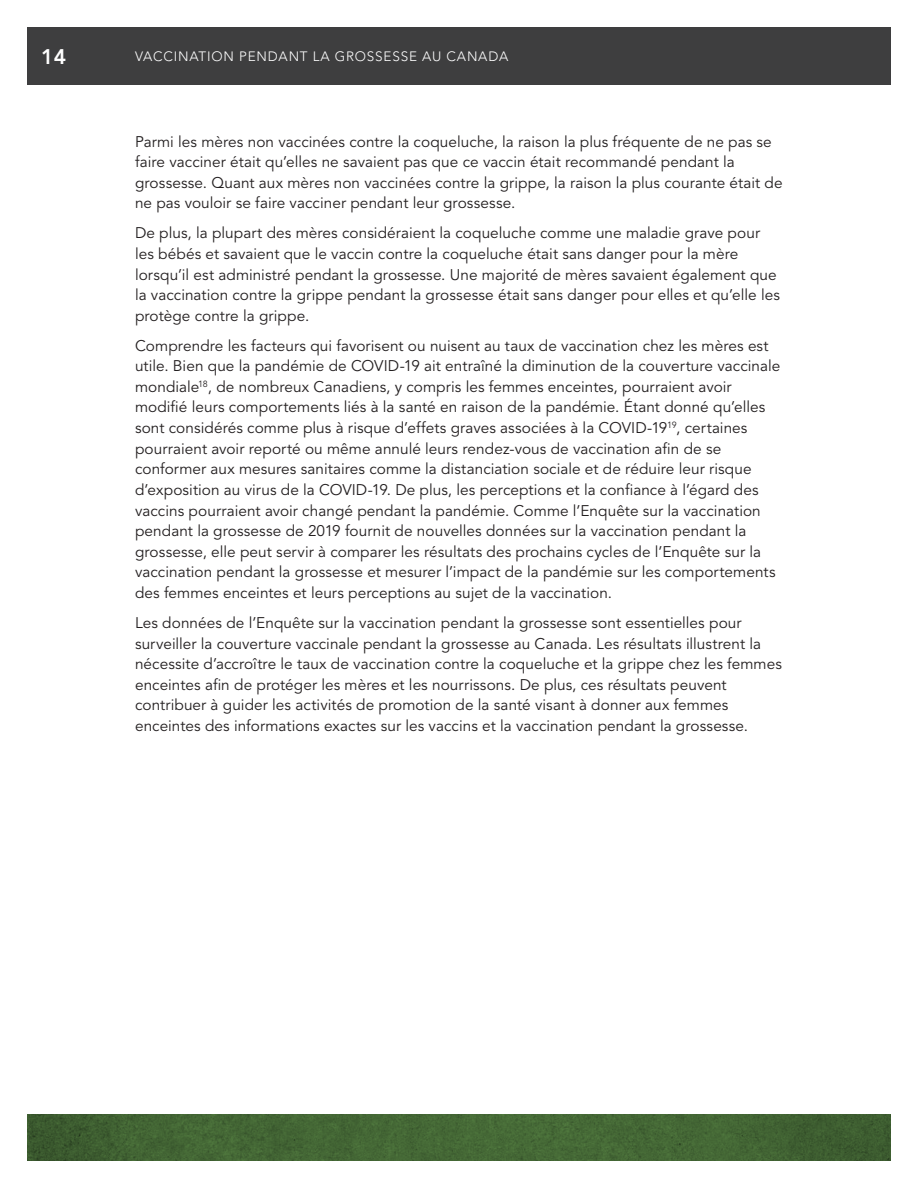
<style>
.page{position:relative;width:918px;height:1188px;background:#fff}
.page>*{position:absolute;margin:0;border:0;box-sizing:border-box;transform-origin:0 0}
.t1{font:800 21px "Avenir LT Std";color:#fff}
.Body{font:15.3px/20.7px "Avenir LT Std";letter-spacing:.005em;color:#231f20}
.t2{font:300 13.5px "Avenir LT Std";letter-spacing:.06em;color:#fff}
</style>
<div class="page">
<svg style="left:27px;top:1115px;width:864px;height:46px;background:#426433"></svg>
<div style="left:27px;top:27px;width:108px;height:57px;background:#3e3e3f"></div>
<div style="left:135px;top:27px;width:756px;height:57px;background:#3e3e3f"></div>
<h1 class="t1" style="left:41px;top:44px;width:27px">14</h1>
<p class="t2" style="left:135px;top:48px;width:375px">VACCINATION PENDANT LA GROSSESSE AU CANADA</p>
<p class="Body" style="left:135px;top:131px;width:649px">Parmi les mères non vaccinées contre la coqueluche, la raison la plus fréquente de ne pas se faire vacciner était qu’elles ne savaient pas que ce vaccin était recommandé pendant la grossesse. Quant aux mères non vaccinées contre la grippe, la raison la plus courante était de ne pas vouloir se faire vacciner pendant leur grossesse.</p>
<p class="Body" style="left:135px;top:223px;width:646px">De plus, la plupart des mères considéraient la coqueluche comme une maladie grave pour les bébés et savaient que le vaccin contre la coqueluche était sans danger pour la mère lorsqu’il est administré pendant la grossesse. Une majorité de mères savaient également que la vaccination contre la grippe pendant la grossesse était sans danger pour elles et qu’elle les protège contre la grippe.</p>
<p class="Body" style="left:135px;top:335px;width:647px">Comprendre les facteurs qui favorisent ou nuisent au taux de vaccination chez les mères est utile. Bien que la pandémie de COVID-19 ait entraîné la diminution de la couverture vaccinale mondiale<sup>18</sup>, de nombreux Canadiens, y compris les femmes enceintes, pourraient avoir modifié leurs comportements liés à la santé en raison de la pandémie. Étant donné qu’elles sont considérés comme plus à risque d’effets graves associées à la COVID-19<sup>19</sup>, certaines pourraient avoir reporté ou même annulé leurs rendez-vous de vaccination afin de se conformer aux mesures sanitaires comme la distanciation sociale et de réduire leur risque d’exposition au virus de la COVID-19. De plus, les perceptions et la confiance à l’égard des vaccins pourraient avoir changé pendant la pandémie. Comme l’Enquête sur la vaccination pendant la grossesse de 2019 fournit de nouvelles données sur la vaccination pendant la grossesse, elle peut servir à comparer les résultats des prochains cycles de l’Enquête sur la vaccination pendant la grossesse et mesurer l’impact de la pandémie sur les comportements des femmes enceintes et leurs perceptions au sujet de la vaccination.</p>
<p class="Body" style="left:135px;top:613px;width:648px">Les données de l’Enquête sur la vaccination pendant la grossesse sont essentielles pour surveiller la couverture vaccinale pendant la grossesse au Canada. Les résultats illustrent la nécessite d’accroître le taux de vaccination contre la coqueluche et la grippe chez les femmes enceintes afin de protéger les mères et les nourrissons. De plus, ces résultats peuvent contribuer à guider les activités de promotion de la santé visant à donner aux femmes enceintes des informations exactes sur les vaccins et la vaccination pendant la grossesse.</p>
</div>
